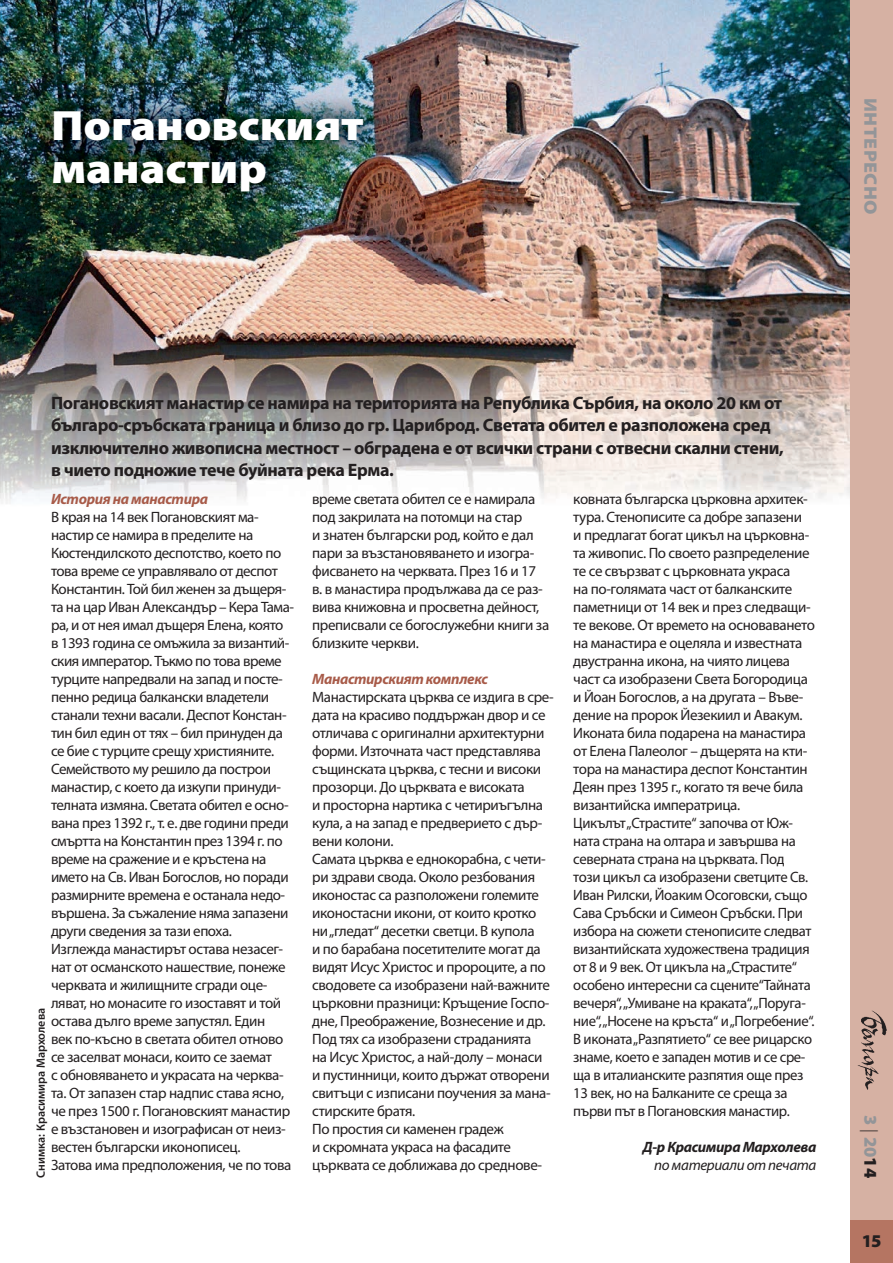
<style>
.page{position:relative;width:893px;height:1263px;background:#fff}
.page>*{position:absolute;margin:0;border:0;box-sizing:border-box;transform-origin:0 0}
.t1{font:900 42.6px/42.6px "Myriad Pro";color:#fff;scale:1.1 1}
.t2{font:700 18px/22.5px "Myriad Pro";letter-spacing:-.02em;color:#231f20}
.t3{font:900 18px "Myriad Pro";letter-spacing:.02em;color:#939598;scale:1.1 1}
.t4{font:900 18px "Myriad Pro";letter-spacing:.02em;color:#939598}
.t5{font:900 18px "Myriad Pro";color:#231f20}
.t6{font:15px/18px "Myriad Pro";letter-spacing:-.025em;color:#231f20}
.t7{font:italic 700 15px "Myriad Pro";letter-spacing:-.025em;color:#a85b49}
.t8{font:italic 700 15px "Myriad Pro";letter-spacing:-.025em;color:#231f20}
.t9{font:italic 15px "Myriad Pro";letter-spacing:-.025em;color:#231f20}
.t10{font:600 12px "Myriad Pro";color:#231f20}
.s1{font-weight:300;color:#231f20}
.s2{color:#231f20}
</style>
<div class="page">
<img style="left:0;top:0;width:850px;height:100px">
<img style="left:0;top:100px;width:52px;height:404px">
<img style="left:372px;top:100px;width:478px;height:399px">
<img style="left:52px;top:218px;width:320px;height:284px">
<img style="left:26px;top:84px;width:364px;height:134px">
<div style="left:850px;top:0;width:43px;height:1263px;background:#d6b1a3"></div>
<div style="left:850px;top:1220px;width:43px;height:43px;background:#b57562"></div>
<img style="left:857px;top:1010px;width:29px;height:80px">
<h1 class="t1" style="left:51px;top:103px;width:286px">Погановският манастир</h1>
<p class="t3" style="left:883px;top:98px;width:107px;rotate:90deg">ИНТЕРЕСНО</p>
<p class="t2" style="left:51px;top:391px;width:734px">Погановският манастир се намира на територията на Република Сърбия, на около 20 км от българо-сръбската граница и близо до гр. Цариброд. Светата обител е разположена сред изключително живописна местност – обградена е от всички страни с отвесни скални стени, в чието подножие тече буйната река Ерма.</p>
<p class="t7" style="left:51px;top:489px;width:159px">История на манастира</p>
<p class="t6" style="left:51px;top:508px;width:245px">В края на 14 век Погановският ма&shy;настир се намира в пределите на Кюстендилското деспотство, което по това време се управлявало от деспот Константин. Той бил женен за дъщеря&shy;та на цар Иван Александър – Кера Тама&shy;ра, и от нея имал дъщеря Елена, която в 1393 година се омъжила за византий&shy;ския император. Тъкмо по това време турците напредвали на запад и посте&shy;пенно редица балкански владетели станали техни васали. Деспот Констан&shy;тин бил един от тях – бил принуден да се бие с турците срещу християните.<br>Семейството му решило да построи манастир, с което да изкупи принуди&shy;телната измяна. Светата обител е осно&shy;вана през 1392 г., т. е. две години преди смъртта на Константин през 1394 г. по време на сражение и е кръстена на името на Св. Иван Богослов, но поради размирните времена е останала недо&shy;вършена. За съжаление няма запазени други сведения за тази епоха.<br>Изглежда манастирът остава незасег&shy;нат от османското нашествие, понеже черквата и жилищните сгради оце&shy;ляват, но монасите го изоставят и той остава дълго време запустял. Един<br>век по-късно в светата обител отново се заселват монаси, които се заемат<br>с обновяването и украсата на черква&shy;та. От запазен стар надпис става ясно, че през 1500 г. Погановският манастир е възстановен и изографисан от неиз&shy;вестен български иконописец.<br>Затова има предположения, че по това</p>
<p class="t6" style="left:312px;top:490px;width:239px">време светата обител се е намирала под закрилата на потомци на стар<br>и знатен български род, който е дал пари за възстановяването и изогра&shy;фисването на черквата. През 16 и 17 в. в манастира продължава да се раз&shy;вива книжовна и просветна дейност, преписвали се богослужебни книги за близките черкви.</p>
<p class="t7" style="left:312px;top:669px;width:177px">Манастирският комплекс</p>
<p class="t6" style="left:312px;top:688px;width:243px">Манастирската църква се издига в сре&shy;дата на красиво поддържан двор и се отличава с оригинални архитектурни форми. Източната част представлява същинската църква, с тесни и високи прозорци. До църквата е високата<br>и просторна нартика с четириъгълна кула, а на запад е предверието с дър&shy;вени колони.<br>Самата църква е еднокорабна, с чети&shy;ри здрави свода. Около резбования иконостас са разположени големите иконостасни икони, от които кротко ни „гледат“ десетки светци. В купола<br>и по барабана посетителите могат да видят Исус Христос и пророците, а по сводовете са изобразени най-важните църковни празници: Кръщение Госпо&shy;дне, Преображение, Вознесение и др.<br>Под тях са изобразени страданията<br>на Исус Христос, а най-долу – монаси и пустинници, които държат отворени свитъци с изписани поучения за мана&shy;стирските братя.<br>По простия си каменен градеж<br>и скромната украса на фасадите църквата се доближава до среднове-</p>
<p class="t6" style="left:573px;top:490px;width:243px">ковната българска църковна архитек&shy;тура. Стенописите са добре запазени<br>и предлагат богат цикъл на църковна&shy;та живопис. По своето разпределение те се свързват с църковната украса<br>на по-голямата част от балканските паметници от 14 век и през следващи&shy;те векове. От времето на основаването на манастира е оцеляла и известната двустранна икона, на чиято лицева част са изобразени Света Богородица и Йоан Богослов, а на другата – Въве&shy;дение на пророк Йезекиил и Авакум.<br>Иконата била подарена на манастира от Елена Палеолог – дъщерята на кти&shy;тора на манастира деспот Константин Деян през 1395 г., когато тя вече била византийска императрица.<br>Цикълът „Страстите“ започва от Юж&shy;ната страна на олтара и завършва на северната страна на църквата. Под този цикъл са изобразени светците Св.<br>Иван Рилски, Йоаким Осоговски, също Сава Сръбски и Симеон Сръбски. При избора на сюжети стенописите следват византийската художествена традиция от 8 и 9 век. От цикъла на „Страстите“ особено интересни са сцените“Тайната вечеря“, „Умиване на краката“, „Поруга&shy;ние“, „Носене на кръста“ и „Погребение“.<br>В иконата „Разпятието“ се вее рицарско знаме, което е западен мотив и се сре&shy;ща в италианските разпятия още през 13 век, но на Балканите се среща за първи път в Погановския манастир.</p>
<p class="t8" style="left:643px;top:1137px;width:175px">Д-р Красимира Мархолева</p>
<p class="t9" style="left:654px;top:1156px;width:164px">по материали от печата</p>
<p class="t10" style="left:33px;top:1178px;width:171px;rotate:-90deg">Снимка: Красимира Мархолева</p>
<p class="t4" style="left:883px;top:1115px;width:64px;rotate:90deg">3 <span class="s1">|</span> 20<span class="s2">14</span></p>
<p class="t5" style="left:862px;top:1229px;width:21px">15</p>
</div>
